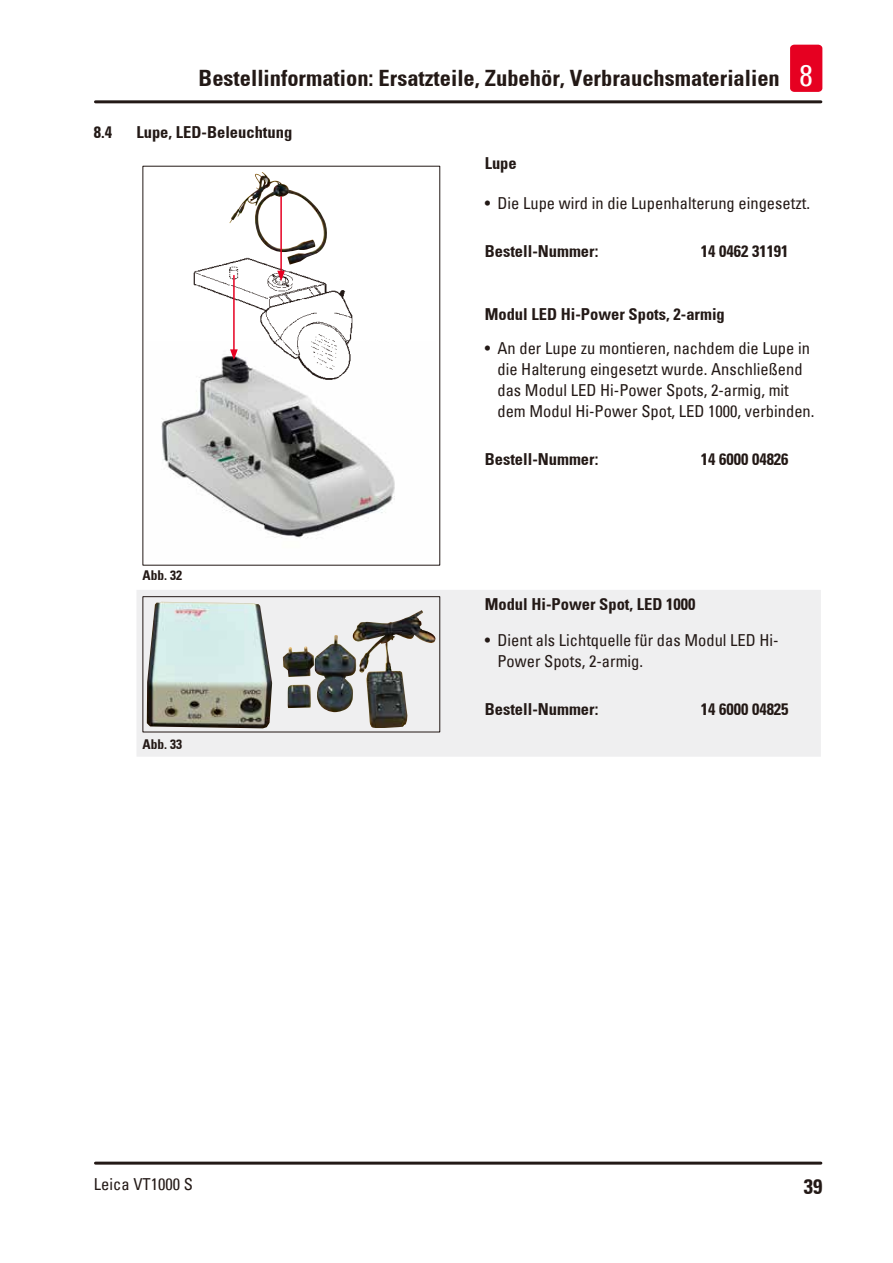
<style>
.page{position:relative;width:893px;height:1263px;background:#fff}
.page>*{position:absolute;margin:0;border:0;box-sizing:border-box;transform-origin:0 0}
.t1{font:700 condensed 22.5px "Univers";color:#231916}
.t2{font:700 condensed 21px "Univers";color:#231916}
.t3{font:condensed 16.5px/20.9px "Univers";color:#231916}
.Table_heading{font:700 condensed 16.5px "Univers";color:#231916}
.t4{font:700 condensed 13.5px "Univers";color:#231916}
.s1{font-weight:400;font-size:30px;color:#fff}
</style>
<div class="page">
<hr style="left:95px;top:100px;width:726px;height:3px;background:#231916">
<hr style="left:95px;top:1161px;width:726px;height:3px;background:#231916">
<div style="left:790px;top:45px;width:32px;height:47px;background:#e60021;border-radius:4px"></div>
<div style="left:137px;top:590px;width:684px;height:167px;background:#efeff0"></div>
<img style="left:161px;top:402px;width:234px;height:136px">
<img style="left:193px;top:262px;width:160px;height:140px">
<img style="left:229px;top:172px;width:99px;height:93px">
<hr style="left:233px;top:276px;width:2px;height:76px;background:#e60021">
<svg style="left:230px;top:349px;width:8px;height:11px"></svg>
<hr style="left:280px;top:197px;width:2px;height:76px;background:#e60021">
<svg style="left:277px;top:271px;width:8px;height:10px"></svg>
<img style="left:147px;top:602px;width:125px;height:126px">
<img style="left:282px;top:610px;width:154px;height:119px">
<div style="left:142px;top:596px;width:298px;height:136px;border:1px solid #231916"></div>
<h1 class="t1" style="left:199px;top:65px;width:616px">Bestellinformation: Ersatzteile, Zubehör, Verbrauchsmaterialien <span class="s1">8</span></h1>
<p class="Table_heading" style="left:94px;top:122px;width:20px">8.4</p>
<p class="Table_heading" style="left:136px;top:122px;width:157px">Lupe, LED-Beleuchtung</p>
<p class="t4" style="left:143px;top:567px;width:41px">Abb. 32</p>
<p class="t4" style="left:143px;top:735px;width:41px">Abb. 33</p>
<p class="Table_heading" style="left:485px;top:153px;width:34px">Lupe</p>
<p class="t3" style="left:485px;top:192px;width:327px">• Die Lupe wird in die Lupenhalterung eingesetzt.</p>
<p class="Table_heading" style="left:485px;top:241px;width:115px">Bestell-Nummer:</p>
<p class="Table_heading" style="left:701px;top:241px;width:89px">14 0462 31191</p>
<p class="Table_heading" style="left:485px;top:304px;width:242px">Modul LED Hi-Power Spots, 2-armig</p>
<p class="t3" style="left:497px;top:338px;width:319px;text-indent:-13px">• An der Lupe zu montieren, nachdem die Lupe in die Halterung eingesetzt wurde. Anschließend das Modul LED Hi-Power Spots, 2-armig, mit dem Modul Hi-Power Spot, LED 1000, verbinden.</p>
<p class="Table_heading" style="left:485px;top:449px;width:115px">Bestell-Nummer:</p>
<p class="Table_heading" style="left:701px;top:449px;width:89px">14 6000 04826</p>
<p class="Table_heading" style="left:485px;top:594px;width:212px">Modul Hi-Power Spot, LED 1000</p>
<p class="t3" style="left:497px;top:630px;width:283px;text-indent:-13px">• Dient als Lichtquelle für das Modul LED Hi-<br>Power Spots, 2-armig.</p>
<p class="Table_heading" style="left:485px;top:699px;width:115px">Bestell-Nummer:</p>
<p class="Table_heading" style="left:701px;top:699px;width:89px">14 6000 04825</p>
<p class="t3" style="left:94px;top:1173px;width:100px">Leica VT1000 S</p>
<p class="t2" style="left:804px;top:1173px;width:20px">39</p>
</div>
